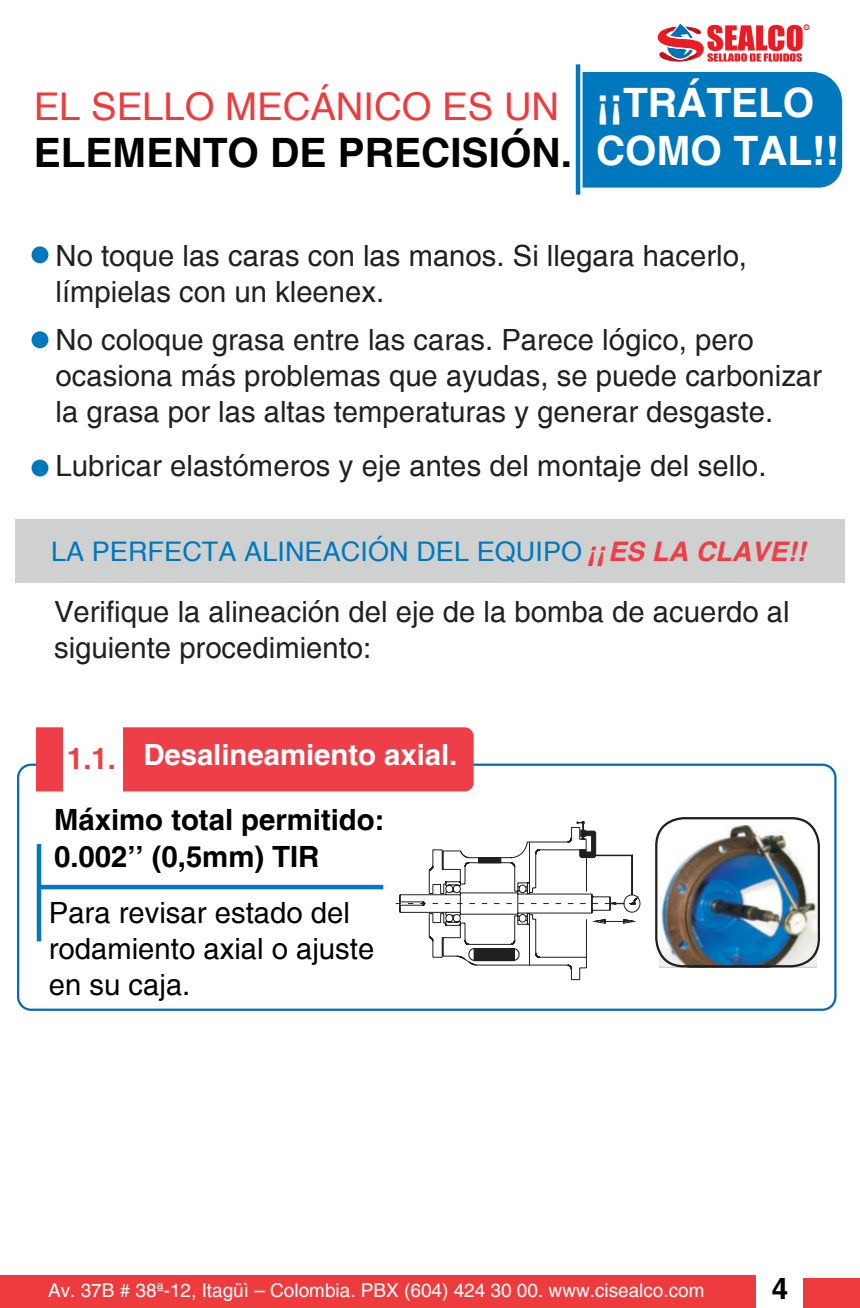
<style>
.page{position:relative;width:860px;height:1308px;background:#fff}
.page>*{position:absolute;margin:0;border:0;box-sizing:border-box;transform-origin:0 0}
.t1{font:700 40.5px "Helvetica";color:#000}
.t2{font:700 40.5px/47.2px "Helvetica";color:#fff}
.t3{font:38.25px "Helvetica";color:#ee3b3e}
.t4{font:29.25px/36px "Helvetica";color:#221f1f}
.t5{font:29.25px/36px "Helvetica";color:#000}
.t6{font:700 29.25px/36px "Helvetica";color:#000}
.t7{font:700 29.25px "Helvetica";color:#fff}
.t8{font:27px "Helvetica";letter-spacing:.005em;color:#0078be}
.t9{font:18.9px "Helvetica";color:#fff}
.s1{font-weight:700;font-style:italic;color:#ee3e47}
.s2{color:#ee3e47}
</style>
<div class="page">
<div style="left:15px;top:519px;width:829px;height:63px;background:#cfd1d1"></div>
<div style="left:582px;top:72px;width:259px;height:116px;background:#0078be"></div>
<div style="left:575px;top:64px;width:5px;height:131px;background:#0078be"></div>
<div style="left:31px;top:246px;width:17px;height:17px;background:#0078be;border-radius:50%"></div>
<div style="left:31px;top:331px;width:17px;height:17px;background:#0078be;border-radius:50%"></div>
<div style="left:31px;top:460px;width:17px;height:16px;background:#0078be;border-radius:50%"></div>
<div style="left:17px;top:763px;width:819px;height:248px;border:2px solid #056ab4;border-radius:13px"></div>
<div style="left:36px;top:727px;width:437px;height:64px;background:#ee3e47"></div>
<div style="left:63px;top:720px;width:59px;height:89px;background:#fff"></div>
<hr style="left:39px;top:885px;width:344px;height:4px;background:#0078be">
<hr style="left:37px;top:844px;width:4px;height:97px;background:#0078be">
<svg style="left:395px;top:821px;width:245px;height:159px"></svg>
<img style="left:659px;top:825px;width:157px;height:142px">
<div style="left:655px;top:817px;width:164px;height:150px;border:2px solid #221f1f;border-radius:28px"></div>
<div style="left:0;top:1276px;width:755px;height:32px;background:#ee3b3e"></div>
<div style="left:803px;top:1278px;width:56px;height:30px;background:#ee3b3e"></div>
<svg style="left:657px;top:23px;width:151px;height:39px"></svg>
<h2 class="t3" style="left:34px;top:92px;width:527px">EL SELLO MECÁNICO ES UN</h2>
<h1 class="t1" style="left:34px;top:137px;width:539px">ELEMENTO DE PRECISIÓN.</h1>
<h1 class="t2" style="left:596px;top:83px;width:244px">¡¡TRÁTELO<br>COMO TAL!!</h1>
<p class="t4" style="left:56px;top:241px;width:692px">No toque las caras con las manos. Si llegara hacerlo, límpielas con un kleenex.</p>
<p class="t4" style="left:56px;top:324px;width:767px">No coloque grasa entre las caras. Parece lógico, pero ocasiona más problemas que ayudas, se puede carbonizar la grasa por las altas temperaturas y generar desgaste.</p>
<p class="t4" style="left:56px;top:450px;width:712px">Lubricar elastómeros y eje antes del montaje del sello.</p>
<p class="t8" style="left:51px;top:541px;width:756px">LA PERFECTA ALINEACIÓN DEL EQUIPO <span class="s1">¡¡ES LA CLAVE!!</span></p>
<p class="t4" style="left:54px;top:596px;width:736px">Verifique la alineación del eje de la bomba de acuerdo al siguiente procedimiento:</p>
<p class="t7" style="left:67px;top:743px;width:391px"><span class="s2">1.1.</span> Desalineamiento axial.</p>
<p class="t6" style="left:54px;top:804px;width:331px">Máximo total permitido:<br>0.002’’ (0,5mm) TIR</p>
<p class="t5" style="left:49px;top:897px;width:327px">Para revisar estado del rodamiento axial o ajuste en su caja.</p>
<p class="t9" style="left:48px;top:1283px;width:657px">Av. 37B # 38ª-12, Itagüì – Colombia. PBX (604) 424 30 00. www.cisealco.com</p>
<p class="t6" style="left:771px;top:1273px;width:18px">4</p>
</div>
